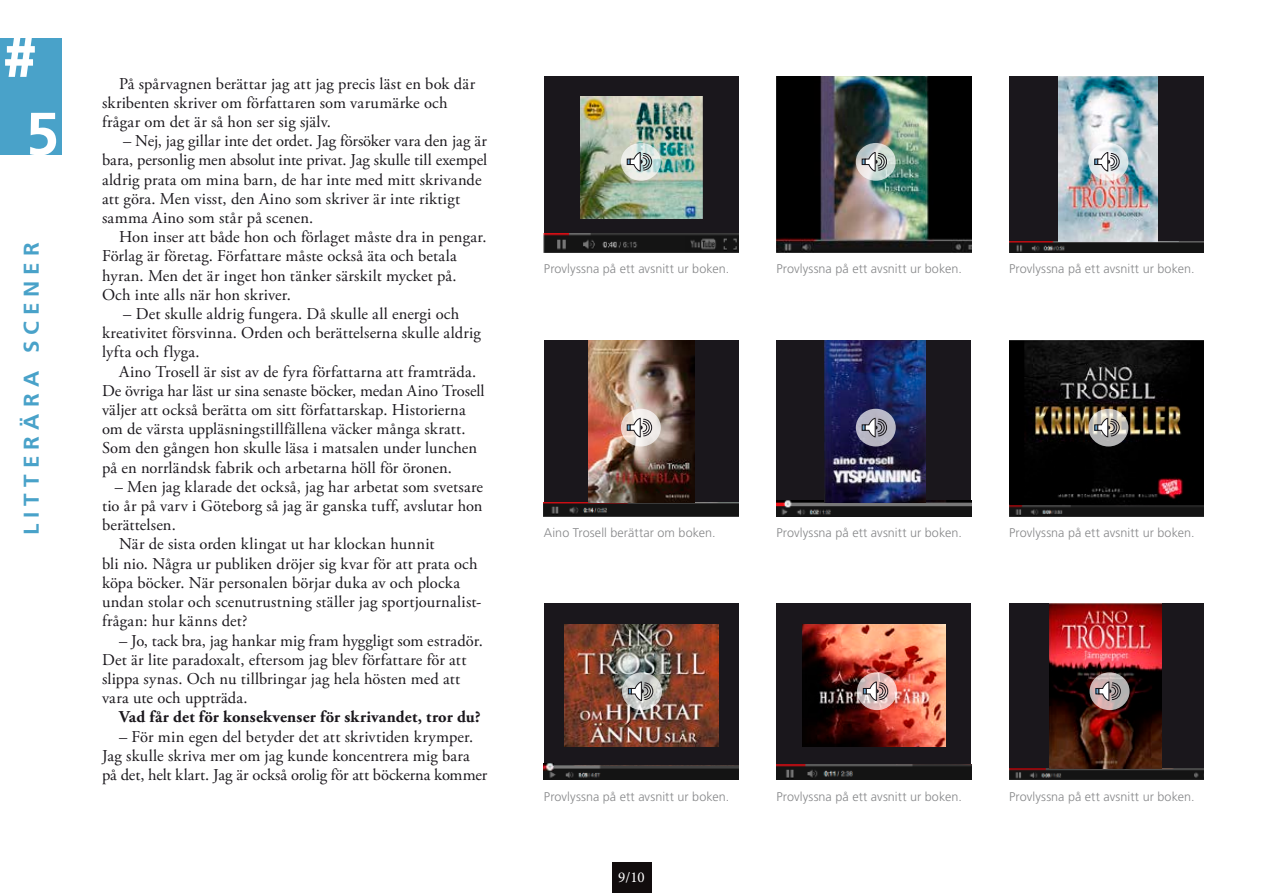
<style>
.page{position:relative;width:1263px;height:893px;background:#fff}
.page>*{position:absolute;margin:0;border:0;box-sizing:border-box;transform-origin:0 0}
.t1{font:700 60px "Frutiger LT Std";color:#fff}
.t2{font:900 60px "Frutiger LT Std";color:#fff}
.t3{font:700 21.3px "Frutiger LT Std";letter-spacing:.265em;color:#49a2c9;scale:1.05 1}
.t4{font:16.5px/19.2px "Adobe Garamond Pro";letter-spacing:.01em;color:#1a171c}
.t5{font:700 16.5px "Adobe Garamond Pro";letter-spacing:.01em;color:#1a171c}
.t6{font:15px "Minion Pro";color:#fff}
.t7{font:300 12.6px "Frutiger LT Std";letter-spacing:.005em;color:#87888a}
</style>
<div class="page">
<div style="left:612px;top:863px;width:39px;height:30px;background:#110c0d"></div>
<div style="left:0;top:38px;width:62px;height:116px;background:#49a2c9"></div>
<img style="left:776px;top:77px;width:38px;height:176px">
<img style="left:814px;top:77px;width:157px;height:176px">
<svg style="left:856px;top:143px;width:40px;height:38px"></svg>
<svg style="left:862px;top:152px;width:25px;height:20px"></svg>
<div style="left:1009px;top:77px;width:195px;height:176px;background:#1a171c"></div>
<img style="left:1009px;top:241px;width:195px;height:12px">
<img style="left:1059px;top:77px;width:99px;height:164px">
<svg style="left:1088px;top:143px;width:40px;height:38px"></svg>
<svg style="left:1094px;top:152px;width:26px;height:20px"></svg>
<div style="left:544px;top:340px;width:195px;height:176px;background:#1a171c"></div>
<img style="left:544px;top:502px;width:195px;height:13px">
<img style="left:589px;top:340px;width:106px;height:162px">
<svg style="left:621px;top:409px;width:40px;height:37px"></svg>
<svg style="left:627px;top:418px;width:25px;height:19px"></svg>
<div style="left:776px;top:340px;width:195px;height:176px;background:#1a171c"></div>
<img style="left:776px;top:501px;width:195px;height:14px">
<img style="left:825px;top:340px;width:100px;height:163px">
<div style="left:856px;top:409px;width:40px;height:37px;background:#b8b8c5;border-radius:50%"></div>
<svg style="left:862px;top:418px;width:25px;height:19px"></svg>
<img style="left:1009px;top:340px;width:195px;height:165px">
<img style="left:1009px;top:505px;width:195px;height:11px">
<svg style="left:1088px;top:409px;width:40px;height:37px"></svg>
<svg style="left:1094px;top:418px;width:26px;height:19px"></svg>
<div style="left:544px;top:604px;width:195px;height:176px;background:#1a171c"></div>
<img style="left:544px;top:765px;width:195px;height:14px">
<svg style="left:544px;top:763px;width:9px;height:7px"></svg>
<img style="left:564px;top:625px;width:155px;height:121px">
<svg style="left:622px;top:672px;width:40px;height:38px"></svg>
<svg style="left:628px;top:681px;width:25px;height:20px"></svg>
<div style="left:776px;top:604px;width:195px;height:176px;background:#1a171c"></div>
<img style="left:802px;top:625px;width:143px;height:121px">
<img style="left:776px;top:765px;width:195px;height:14px">
<svg style="left:857px;top:672px;width:40px;height:38px"></svg>
<svg style="left:863px;top:681px;width:25px;height:20px"></svg>
<div style="left:1009px;top:604px;width:195px;height:176px;background:#1a171c"></div>
<img style="left:1009px;top:769px;width:195px;height:11px">
<img style="left:1050px;top:604px;width:112px;height:165px">
<svg style="left:1089px;top:672px;width:40px;height:38px"></svg>
<svg style="left:1095px;top:681px;width:26px;height:20px"></svg>
<div style="left:544px;top:77px;width:195px;height:176px;background:#1a171c"></div>
<img style="left:580px;top:97px;width:122px;height:122px">
<img style="left:544px;top:234px;width:195px;height:19px">
<svg style="left:621px;top:143px;width:40px;height:38px"></svg>
<svg style="left:627px;top:152px;width:25px;height:20px"></svg>
<h1 class="t2" style="left:2px;top:20px;width:38px">#</h1>
<h1 class="t1" style="left:26px;top:99px;width:35px">5</h1>
<p class="t3" style="left:19px;top:535px;width:281px;rotate:-90deg">litterära scener</p>
<p class="t4" style="left:102px;top:74px;width:375px;text-indent:17px">På spårvagnen berättar jag att jag precis läst en bok där skribenten skriver om författaren som varumärke och frågar om det är så hon ser sig själv.</p>
<p class="t4" style="left:102px;top:132px;width:387px;text-indent:21px">– Nej, jag gillar inte det ordet. Jag försöker vara den jag är bara, personlig men absolut inte privat. Jag skulle till exempel aldrig prata om mina barn, de har inte med mitt skrivande att göra. Men visst, den Aino som skriver är inte riktigt samma Aino som står på scenen.</p>
<p class="t4" style="left:102px;top:228px;width:386px;text-indent:17px">Hon inser att både hon och förlaget måste dra in pengar.<br>Förlag är företag. Författare måste också äta och betala hyran. Men det är inget hon tänker särskilt mycket på.<br>Och inte alls när hon skriver.</p>
<p class="t4" style="left:102px;top:305px;width:380px;text-indent:21px">– Det skulle aldrig fungera. Då skulle all energi och kreativitet försvinna. Orden och berättelserna skulle aldrig lyfta och flyga.</p>
<p class="t4" style="left:102px;top:362px;width:384px;text-indent:17px">Aino Trosell är sist av de fyra författarna att framträda.<br>De övriga har läst ur sina senaste böcker, medan Aino Trosell väljer att också berätta om sitt författarskap. Historierna om de värsta uppläsningstillfällena väcker många skratt.<br>Som den gången hon skulle läsa i matsalen under lunchen på en norrländsk fabrik och arbetarna höll för öronen.</p>
<p class="t4" style="left:115px;top:478px;width:370px">– Men jag klarade det också, jag har arbetat som svetsare</p>
<p class="t4" style="left:102px;top:497px;width:382px">tio år på varv i Göteborg så jag är ganska tuff, avslutar hon</p>
<p class="t4" style="left:102px;top:516px;width:75px">berättelsen.</p>
<p class="t4" style="left:119px;top:535px;width:317px">När de sista orden klingat ut har klockan hunnit</p>
<p class="t4" style="left:102px;top:554px;width:377px">bli nio. Några ur publiken dröjer sig kvar för att prata och</p>
<p class="t4" style="left:102px;top:574px;width:359px">köpa böcker. När personalen börjar duka av och plocka</p>
<p class="t4" style="left:102px;top:593px;width:381px">undan stolar och scenutrustning ställer jag sportjournalist-</p>
<p class="t4" style="left:102px;top:612px;width:147px">frågan: hur känns det?</p>
<p class="t4" style="left:102px;top:631px;width:382px;text-indent:17px">– Jo, tack bra, jag hankar mig fram hyggligt som estradör.<br>Det är lite paradoxalt, eftersom jag blev författare för att slippa synas. Och nu tillbringar jag hela hösten med att vara ute och uppträda.</p>
<p class="t5" style="left:119px;top:707px;width:363px">Vad får det för konsekvenser för skrivandet, tror du?</p>
<p class="t4" style="left:102px;top:727px;width:387px;text-indent:17px">– För min egen del betyder det att skrivtiden krymper.<br>Jag skulle skriva mer om jag kunde koncentrera mig bara på det, helt klart. Jag är också orolig för att böckerna kommer</p>
<p class="t7" style="left:544px;top:262px;width:187px">Provlyssna på ett avsnitt ur boken.</p>
<p class="t7" style="left:776px;top:262px;width:187px">Provlyssna på ett avsnitt ur boken.</p>
<p class="t7" style="left:1009px;top:262px;width:187px">Provlyssna på ett avsnitt ur boken.</p>
<p class="t7" style="left:544px;top:525px;width:173px">Aino Trosell berättar om boken.</p>
<p class="t7" style="left:776px;top:525px;width:187px">Provlyssna på ett avsnitt ur boken.</p>
<p class="t7" style="left:1009px;top:525px;width:187px">Provlyssna på ett avsnitt ur boken.</p>
<p class="t7" style="left:544px;top:789px;width:187px">Provlyssna på ett avsnitt ur boken.</p>
<p class="t7" style="left:776px;top:789px;width:187px">Provlyssna på ett avsnitt ur boken.</p>
<p class="t7" style="left:1009px;top:789px;width:187px">Provlyssna på ett avsnitt ur boken.</p>
<p class="t6" style="left:618px;top:867px;width:28px">9/10</p>
</div>
